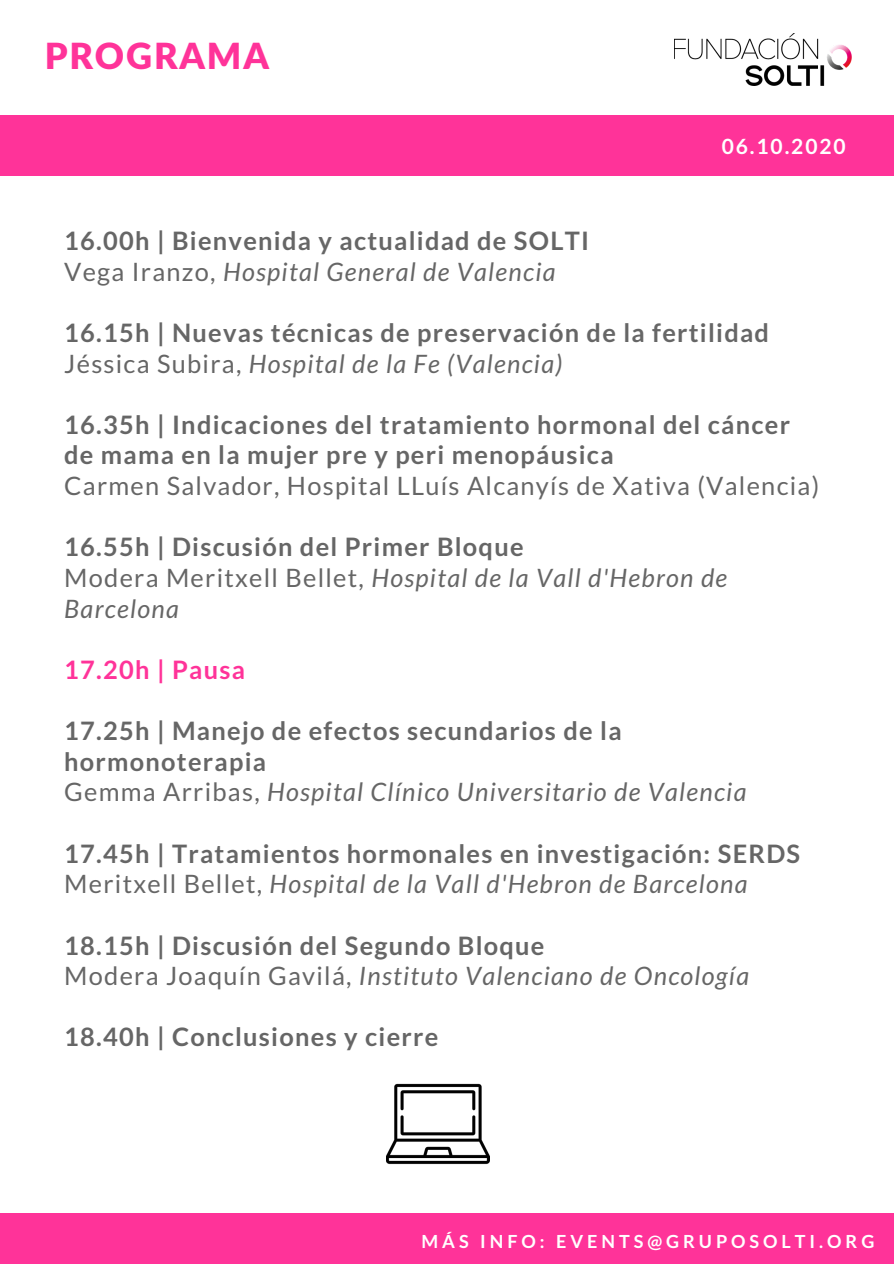
<style>
.page{position:relative;width:894px;height:1264px;background:#fff}
.page>*{position:absolute;margin:0;border:0;box-sizing:border-box;transform-origin:0 0}
.t1{font:900 36px "Lato Latin";letter-spacing:.05em;color:#f39}
.t2{font:700 25.35px/30.6px "Lato";letter-spacing:.05em;color:#666}
.t3{font:italic 25.35px/30.6px "Lato";letter-spacing:.05em;color:#666}
.t4{font:25.35px "Lato";letter-spacing:.05em;color:#666}
.t5{font:700 25.35px "Lato";letter-spacing:.05em;color:#f39}
.t6{font:700 21px "Lato";letter-spacing:.09em;color:#fff}
.t7{font:700 18px "Lato";letter-spacing:.22em;color:#fff}
.s1{font-weight:400}
.s2{font-weight:400;font-style:italic}
.s3{font-weight:700;font-style:normal}
.s4{font-style:normal}
</style>
<div class="page">
<div style="left:0;top:116px;width:893px;height:59px;background:#f39"></div>
<div style="left:0;top:1213px;width:893px;height:50px;background:#f39"></div>
<img style="left:674px;top:34px;width:178px;height:51px">
<img style="left:386px;top:1083px;width:103px;height:82px">
<h1 class="t1" style="left:45px;top:39px;width:226px">PROGRAMA</h1>
<p class="t6" style="left:721px;top:133px;width:125px">06.10.2020</p>
<p class="t2" style="left:64px;top:225px;width:526px">16.00h | Bienvenida y actualidad de SOLTI<br><span class="s1">Vega Iranzo,</span> <span class="s2">Hospital General de Valencia</span></p>
<p class="t2" style="left:64px;top:317px;width:706px">16.15h | Nuevas técnicas de preservación de la fertilidad<br><span class="s1">Jéssica Subira,</span> <span class="s2">Hospital de la Fe (Valencia)</span></p>
<p class="t2" style="left:64px;top:408px;width:727px">16.35h | Indicaciones del tratamiento hormonal del cáncer de mama en la mujer pre y peri menopáusica</p>
<p class="t4" style="left:64px;top:470px;width:756px">Carmen Salvador, Hospital LLuís Alcanyís de Xativa (Valencia)</p>
<p class="t3" style="left:64px;top:531px;width:664px"><span class="s3">16.55h | Discusión del Primer Bloque<br></span><span class="s4">Modera Meritxell Bellet,</span> Hospital de la Vall d'Hebron de<br>Barcelona</p>
<p class="t5" style="left:64px;top:654px;width:182px">17.20h | Pausa</p>
<p class="t2" style="left:64px;top:715px;width:683px">17.25h | Manejo de efectos secundarios de la hormonoterapia<br><span class="s1">Gemma Arribas,</span> <span class="s2">Hospital Clínico Universitario de Valencia</span></p>
<p class="t2" style="left:64px;top:837px;width:737px">17.45h | Tratamientos hormonales en investigación: SERDS<br><span class="s1">Meritxell Bellet,</span> <span class="s2">Hospital de la Vall d'Hebron de Barcelona</span></p>
<p class="t2" style="left:64px;top:929px;width:686px">18.15h | Discusión del Segundo Bloque<br><span class="s1">Modera Joaquín Gavilá,</span> <span class="s2">Instituto Valenciano de Oncología</span></p>
<p class="t2" style="left:64px;top:1021px;width:375px">18.40h | Conclusiones y cierre</p>
<p class="t7" style="left:421px;top:1229px;width:454px">MÁS INFO: EVENTS@GRUPOSOLTI.ORG</p>
</div>
